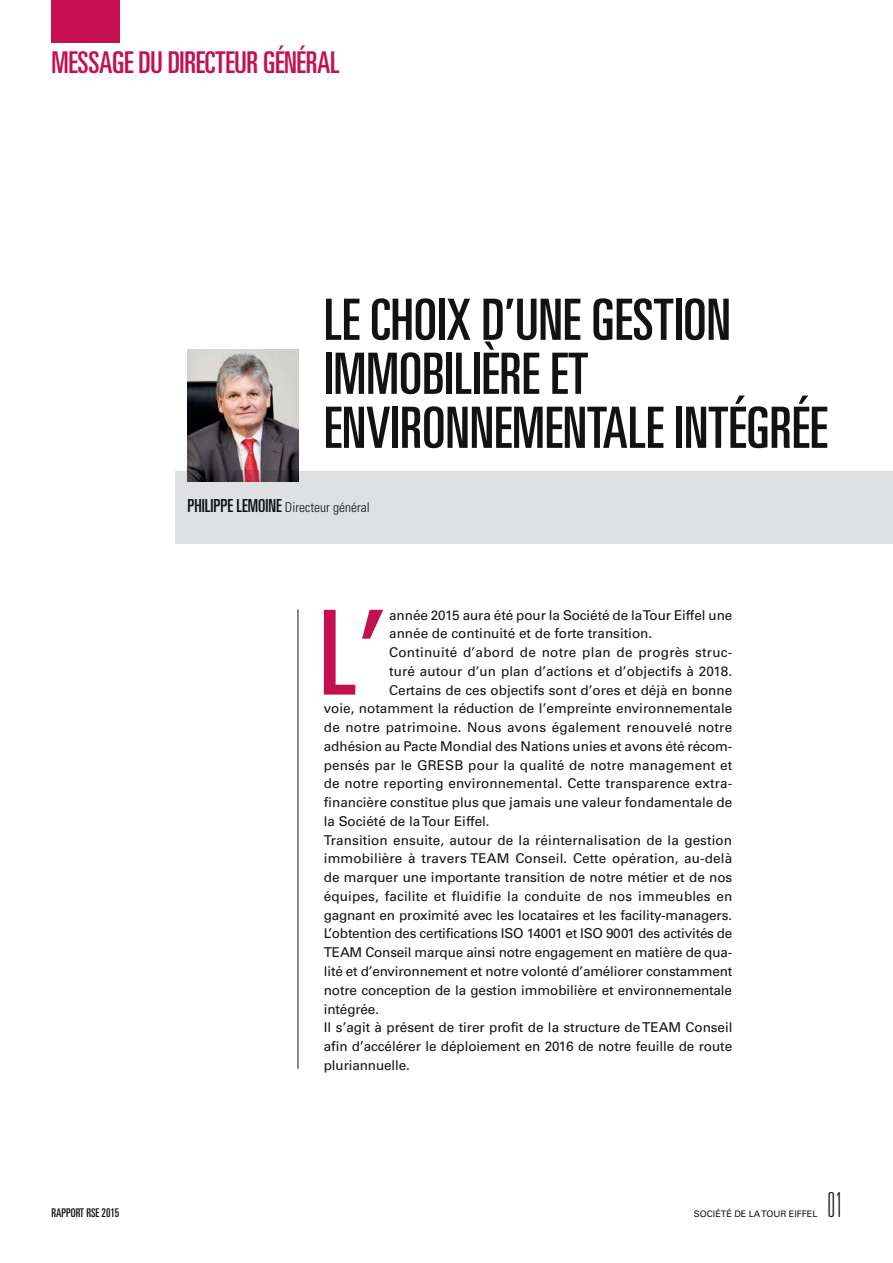
<style>
.page{position:relative;width:893px;height:1263px;background:#fff}
.page>*{position:absolute;margin:0;border:0;box-sizing:border-box;transform-origin:0 0}
.t1{font:ultra-condensed 117.45px "Univers LT Std";color:#c40f51}
.t2{font:ultra-condensed 57px/54px "Univers LT Std";color:#111213}
.t3{font:100 ultra-condensed 34.5px "Univers LT Std";color:#111213}
.t4{font:ultra-condensed 30px "Univers LT Std";letter-spacing:-.01em;color:#c40f51}
.t5{font:13.5px "Univers LT Std";color:#111213}
.t6{font:13.5px "Univers LT Std";letter-spacing:.02em;color:#111213}
.t7{font:300 condensed 13.5px "Univers LT Std";color:#0e1013}
.t8{font:ultra-condensed 12px "Univers LT Std";color:#111213}
.t9{font:9px "Univers LT Std";color:#111213}
.s1{font-weight:400;font-stretch:ultra-condensed;font-size:18px}
.s2{font-stretch:normal}
</style>
<div class="page">
<img style="left:188px;top:349px;width:110px;height:122px">
<div style="left:175px;top:471px;width:717px;height:73px;background:#dee0e1"></div>
<div style="left:188px;top:499px;width:94px;height:13px;background:#dee0e1"></div>
<div style="left:282px;top:502px;width:86px;height:12px;background:#dee0e1"></div>
<hr style="left:297px;top:609px;width:1px;height:459px;background:#111213">
<div style="left:51px;top:0;width:69px;height:43px;background:#c40f51"></div>
<h3 class="t4" style="left:51px;top:48px;width:289px">MESSAGE DU DIRECTEUR GÉNÉRAL</h3>
<h2 class="t2" style="left:324px;top:296px;width:505px">LE CHOIX D’UNE GESTION<br>IMMOBILIÈRE ET<br>ENVIRONNEMENTALE INTÉGRÉE</h2>
<p class="t7" style="left:187px;top:501px;width:184px"><span class="s1">PHILIPPE LEMOINE</span> Directeur général</p>
<h1 class="t1" style="left:319px;top:597px;width:71px">L<span class="s2">’</span></h1>
<p class="t5" style="left:389px;top:608px;width:344px">année 2015 aura été pour la Société de la Tour Eiffel une</p>
<p class="t5" style="left:389px;top:627px;width:264px">année de continuité et de forte transition.</p>
<p class="t6" style="left:389px;top:646px;width:344px">Continuité d’abord de notre plan de progrès struc-</p>
<p class="t5" style="left:389px;top:664px;width:344px">turé autour d’un plan d’actions et d’objectifs à 2018.</p>
<p class="t5" style="left:389px;top:683px;width:344px">Certains de ces objectifs sont d’ores et déjà en bonne</p>
<p class="t5" style="left:324px;top:702px;width:410px">voie, notamment la réduction de l’empreinte environnementale</p>
<p class="t5" style="left:324px;top:721px;width:410px">de notre patrimoine. Nous avons également renouvelé notre</p>
<p class="t5" style="left:324px;top:739px;width:410px">adhésion au Pacte Mondial des Nations unies et avons été récom-</p>
<p class="t5" style="left:324px;top:758px;width:410px">pensés par le GRESB pour la qualité de notre management et</p>
<p class="t5" style="left:324px;top:777px;width:410px">de notre reporting environnemental. Cette transparence extra-</p>
<p class="t5" style="left:324px;top:796px;width:410px">financière constitue plus que jamais une valeur fondamentale de</p>
<p class="t5" style="left:324px;top:814px;width:167px">la Société de la Tour Eiffel.</p>
<p class="t5" style="left:324px;top:833px;width:409px">Transition ensuite, autour de la réinternalisation de la gestion</p>
<p class="t5" style="left:324px;top:852px;width:410px">immobilière à travers TEAM Conseil. Cette opération, au-delà</p>
<p class="t5" style="left:324px;top:871px;width:410px">de marquer une importante transition de notre métier et de nos</p>
<p class="t5" style="left:324px;top:889px;width:410px">équipes, facilite et fluidifie la conduite de nos immeubles en</p>
<p class="t5" style="left:324px;top:908px;width:410px">gagnant en proximité avec les locataires et les facility-managers.</p>
<p class="t5" style="left:324px;top:927px;width:410px">L’obtention des certifications ISO 14001 et ISO 9001 des activités de</p>
<p class="t5" style="left:324px;top:946px;width:410px">TEAM Conseil marque ainsi notre engagement en matière de qua-</p>
<p class="t5" style="left:324px;top:964px;width:410px">lité et d’environnement et notre volonté d’améliorer constamment</p>
<p class="t5" style="left:324px;top:983px;width:409px">notre conception de la gestion immobilière et environnementale</p>
<p class="t5" style="left:324px;top:1002px;width:57px">intégrée.</p>
<p class="t5" style="left:324px;top:1021px;width:410px">Il s’agit à présent de tirer profit de la structure de TEAM Conseil</p>
<p class="t5" style="left:324px;top:1039px;width:410px">afin d’accélérer le déploiement en 2016 de notre feuille de route</p>
<p class="t5" style="left:324px;top:1058px;width:88px">pluriannuelle.</p>
<p class="t8" style="left:51px;top:1207px;width:69px">RAPPORT RSE 2015</p>
<p class="t9" style="left:693px;top:1209px;width:125px">SOCIÉTÉ DE LA TOUR EIFFEL</p>
<h3 class="t3" style="left:827px;top:1184px;width:17px">01</h3>
</div>
